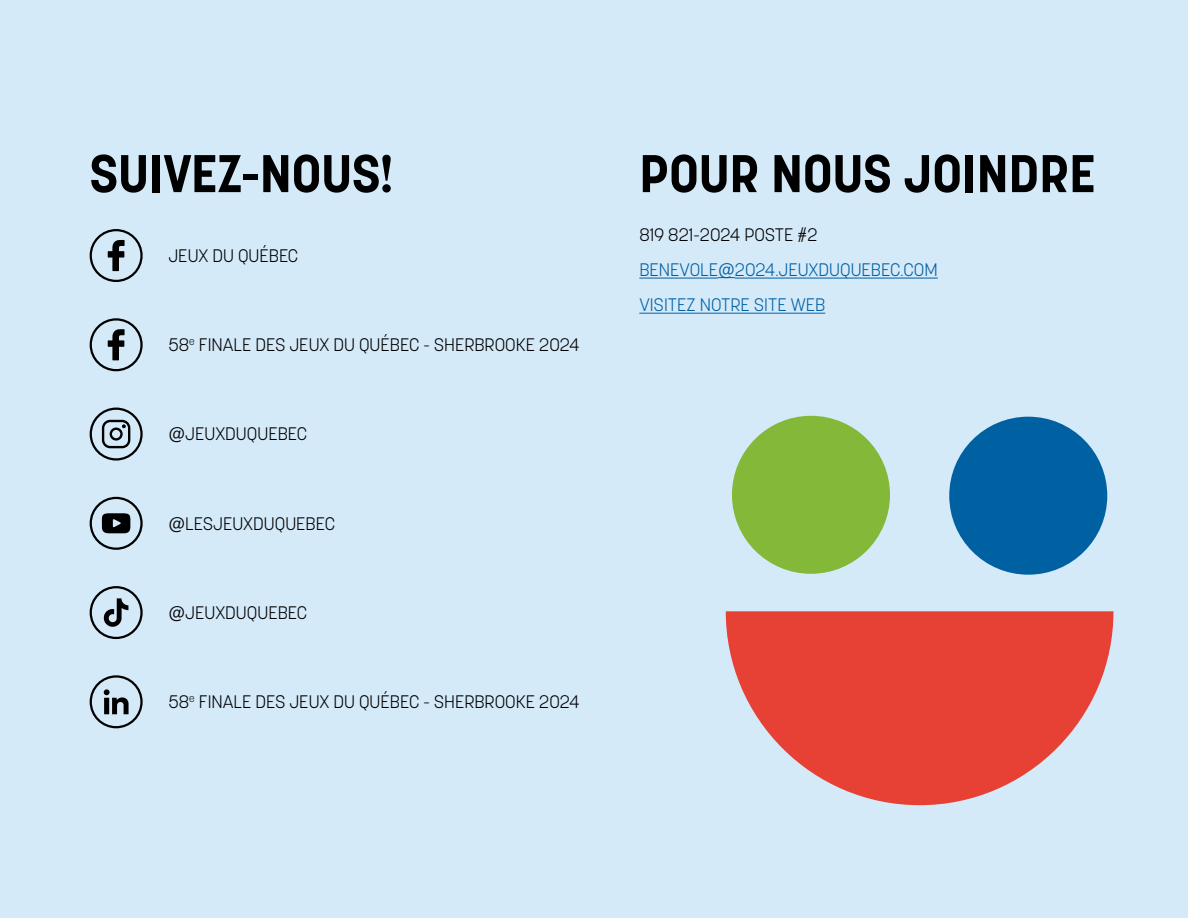
<style>
.page{position:relative;width:1188px;height:918px;background:#d5eaf9}
.page>*{position:absolute;margin:0;border:0;box-sizing:border-box;transform-origin:0 0}
.t1{font:700 52.5px "Korolev";color:#000}
.t2{font:300 18px "Korolev";color:#000}
.t3{font:300 18px/35.1px "Korolev";color:#005fa2}
.s1{font-family:"Acumin Pro"}
.s2{color:#000}
.s3{color:#0061a6}
</style>
<div class="page">
<svg style="left:108px;top:240px;width:17px;height:31px"></svg>
<div style="left:90px;top:229px;width:53px;height:53px;border:2px solid #000;border-radius:50%"></div>
<svg style="left:108px;top:329px;width:17px;height:31px"></svg>
<div style="left:90px;top:318px;width:53px;height:53px;border:2px solid #000;border-radius:50%"></div>
<svg style="left:102px;top:420px;width:28px;height:28px"></svg>
<div style="left:90px;top:408px;width:53px;height:53px;border:2px solid #000;border-radius:50%"></div>
<svg style="left:102px;top:513px;width:28px;height:20px"></svg>
<div style="left:90px;top:497px;width:53px;height:53px;border:2px solid #000;border-radius:50%"></div>
<svg style="left:104px;top:598px;width:24px;height:29px"></svg>
<div style="left:90px;top:586px;width:53px;height:53px;border:2px solid #000;border-radius:50%"></div>
<svg style="left:104px;top:689px;width:25px;height:25px"></svg>
<div style="left:90px;top:675px;width:53px;height:53px;border:2px solid #000;border-radius:50%"></div>
<hr style="left:639px;top:278px;width:79px;height:1px;background:#005fa2">
<svg style="left:718px;top:277px;width:17px;height:1px"></svg>
<hr style="left:735px;top:278px;width:203px;height:1px;background:#005fa2">
<hr style="left:639px;top:313px;width:186px;height:1px;background:#0061a6">
<svg style="left:726px;top:611px;width:387px;height:194px;fill:#e74135"></svg>
<div style="left:949px;top:417px;width:158px;height:158px;background:#0061a2;border-radius:50%"></div>
<div style="left:732px;top:416px;width:158px;height:158px;background:#83b839;border-radius:50%"></div>
<h1 class="t1" style="left:90px;top:140px;width:307px">SUIVEZ-NOUS!</h1>
<p class="t2" style="left:168px;top:245px;width:131px">JEUX DU QUÉBEC</p>
<p class="t2" style="left:168px;top:334px;width:413px">58<sup>e</sup> FINALE DES JEUX DU QUÉBEC - SHERBROOKE 2024</p>
<p class="t2" style="left:168px;top:423px;width:140px"><span class="s1">@</span>JEUXDUQUEBEC</p>
<p class="t2" style="left:168px;top:512px;width:168px"><span class="s1">@</span>LESJEUXDUQUEBEC</p>
<p class="t2" style="left:168px;top:601px;width:140px"><span class="s1">@</span>JEUXDUQUEBEC</p>
<p class="t2" style="left:168px;top:690px;width:413px">58<sup>e</sup> FINALE DES JEUX DU QUÉBEC - SHERBROOKE 2024</p>
<h1 class="t1" style="left:639px;top:140px;width:458px">POUR NOUS JOINDRE</h1>
<p class="t3" style="left:639px;top:217px;width:300px"><span class="s2">819 821-2024 POSTE #2<br></span>BENEVOLE<span class="s1">@</span>2024.JEUXDUQUEBEC.COM<br><span class="s3">VISITEZ NOTRE SITE WEB</span></p>
</div>
